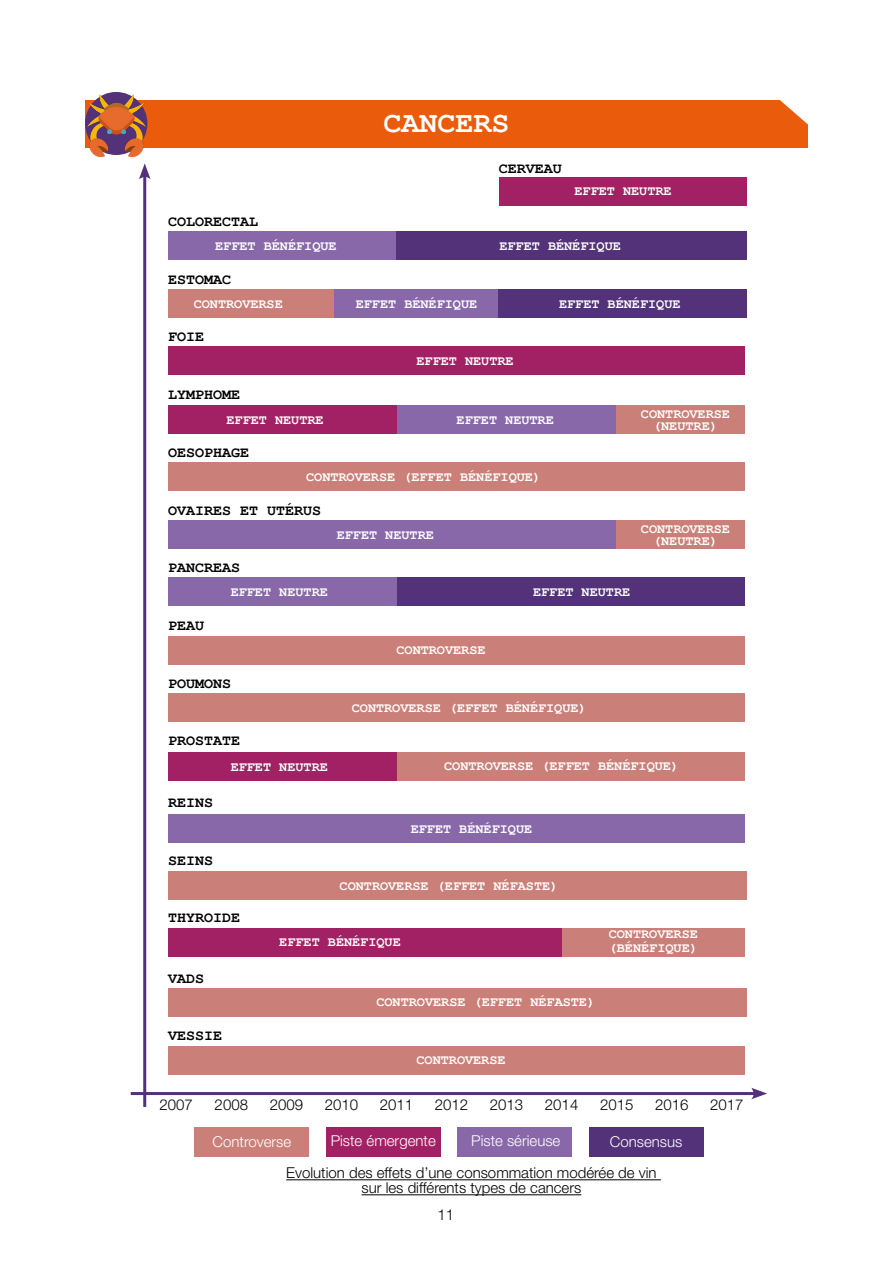
<style>
.page{position:relative;width:893px;height:1263px;background:#fff}
.page>*{position:absolute;margin:0;border:0;box-sizing:border-box;transform-origin:0 0}
.t1{font:700 30px "Courier New";color:#fff}
.t2{font:300 15px/15px "Helvetica Neue LT Std";color:#000;text-align:center}
.t3{font:700 15px "Courier New";color:#000}
.t4{font:300 15px "Helvetica Neue LT Std";color:#fff}
.t5{font:700 13.5px/12px "Courier New";color:#fff;text-align:center}
</style>
<div class="page">
<hr style="left:131px;top:1092px;width:626px;height:3px;background:#533279">
<svg style="left:751px;top:1088px;width:16px;height:11px"></svg>
<hr style="left:143px;top:174px;width:3px;height:933px;background:#533279">
<svg style="left:139px;top:163px;width:12px;height:16px"></svg>
<div style="left:334px;top:290px;width:165px;height:28px;background:#8968aa"></div>
<div style="left:168px;top:290px;width:166px;height:28px;background:#ca8078"></div>
<div style="left:499px;top:290px;width:248px;height:28px;background:#533279"></div>
<div style="left:168px;top:232px;width:228px;height:28px;background:#8968aa"></div>
<div style="left:396px;top:232px;width:351px;height:28px;background:#533279"></div>
<div style="left:499px;top:177px;width:248px;height:28px;background:#a22165"></div>
<div style="left:168px;top:636px;width:577px;height:29px;background:#ca8078"></div>
<div style="left:168px;top:693px;width:577px;height:28px;background:#ca8078"></div>
<div style="left:396px;top:752px;width:349px;height:28px;background:#ca8078"></div>
<div style="left:168px;top:814px;width:577px;height:29px;background:#8968aa"></div>
<div style="left:168px;top:1046px;width:577px;height:28px;background:#ca8078"></div>
<div style="left:562px;top:928px;width:183px;height:28px;background:#ca8078"></div>
<div style="left:616px;top:520px;width:129px;height:29px;background:#ca8078"></div>
<div style="left:168px;top:462px;width:577px;height:29px;background:#ca8078"></div>
<div style="left:396px;top:577px;width:349px;height:29px;background:#533279"></div>
<div style="left:168px;top:346px;width:577px;height:29px;background:#a22165"></div>
<div style="left:168px;top:871px;width:579px;height:28px;background:#ca8078"></div>
<div style="left:168px;top:988px;width:579px;height:28px;background:#ca8078"></div>
<div style="left:85px;top:100px;width:723px;height:47px;background:#ea5b0b"></div>
<img style="left:85px;top:94px;width:62px;height:63px">
<div style="left:457px;top:1127px;width:115px;height:29px;background:#8968aa"></div>
<div style="left:326px;top:1127px;width:115px;height:29px;background:#a22165"></div>
<div style="left:194px;top:1127px;width:115px;height:29px;background:#ca8078"></div>
<div style="left:589px;top:1127px;width:114px;height:29px;background:#533279"></div>
<div style="left:168px;top:928px;width:394px;height:28px;background:#a22165"></div>
<div style="left:168px;top:752px;width:228px;height:28px;background:#a22165"></div>
<div style="left:168px;top:577px;width:228px;height:29px;background:#8968aa"></div>
<div style="left:168px;top:520px;width:448px;height:29px;background:#8968aa"></div>
<div style="left:334px;top:405px;width:282px;height:29px;background:#8968aa"></div>
<div style="left:168px;top:405px;width:228px;height:29px;background:#a22165"></div>
<div style="left:616px;top:405px;width:129px;height:29px;background:#ca8078"></div>
<svg style="left:780px;top:100px;width:28px;height:25px"></svg>
<hr style="left:286px;top:1179px;width:375px;height:1px;background:#000">
<hr style="left:362px;top:1194px;width:219px;height:1px;background:#000">
<h1 class="t1" style="left:383px;top:104px;width:127px">CANCERS</h1>
<p class="t3" style="left:168px;top:212px;width:91px">COLORECTAL</p>
<p class="t5" style="left:215px;top:240px;width:123px">EFFET BÉNÉFIQUE</p>
<p class="t3" style="left:168px;top:270px;width:64px">ESTOMAC</p>
<p class="t3" style="left:499px;top:159px;width:64px">CERVEAU</p>
<p class="t5" style="left:574px;top:184px;width:99px">EFFET NEUTRE</p>
<p class="t5" style="left:499px;top:240px;width:123px">EFFET BÉNÉFIQUE</p>
<p class="t5" style="left:356px;top:297px;width:123px">EFFET BÉNÉFIQUE</p>
<p class="t5" style="left:194px;top:297px;width:91px">CONTROVERSE</p>
<p class="t5" style="left:559px;top:297px;width:123px">EFFET BÉNÉFIQUE</p>
<p class="t3" style="left:168px;top:327px;width:37px">FOIE</p>
<p class="t3" style="left:168px;top:385px;width:73px">LYMPHOME</p>
<p class="t5" style="left:416px;top:354px;width:99px">EFFET NEUTRE</p>
<p class="t5" style="left:226px;top:413px;width:99px">EFFET NEUTRE</p>
<p class="t5" style="left:457px;top:413px;width:99px">EFFET NEUTRE</p>
<p class="t3" style="left:168px;top:443px;width:82px">OESOPHAGE</p>
<p class="t5" style="left:306px;top:470px;width:236px">CONTROVERSE (EFFET BÉNÉFIQUE)</p>
<p class="t3" style="left:168px;top:500px;width:154px">OVAIRES ET UTÉRUS</p>
<p class="t3" style="left:168px;top:558px;width:73px">PANCREAS</p>
<p class="t5" style="left:231px;top:585px;width:99px">EFFET NEUTRE</p>
<p class="t5" style="left:337px;top:528px;width:99px">EFFET NEUTRE</p>
<p class="t5" style="left:533px;top:585px;width:99px">EFFET NEUTRE</p>
<p class="t3" style="left:168px;top:616px;width:37px">PEAU</p>
<p class="t3" style="left:168px;top:674px;width:64px">POUMONS</p>
<p class="t3" style="left:168px;top:731px;width:73px">PROSTATE</p>
<p class="t5" style="left:396px;top:643px;width:91px">CONTROVERSE</p>
<p class="t5" style="left:352px;top:701px;width:236px">CONTROVERSE (EFFET BÉNÉFIQUE)</p>
<p class="t5" style="left:641px;top:407px;width:91px">CONTROVERSE (NEUTRE)</p>
<p class="t5" style="left:641px;top:522px;width:91px">CONTROVERSE (NEUTRE)</p>
<p class="t3" style="left:168px;top:793px;width:46px">REINS</p>
<p class="t5" style="left:231px;top:760px;width:99px">EFFET NEUTRE</p>
<p class="t3" style="left:168px;top:851px;width:46px">SEINS</p>
<p class="t3" style="left:168px;top:908px;width:73px">THYROIDE</p>
<p class="t5" style="left:444px;top:760px;width:236px">CONTROVERSE (EFFET BÉNÉFIQUE)</p>
<p class="t5" style="left:411px;top:822px;width:123px">EFFET BÉNÉFIQUE</p>
<p class="t5" style="left:340px;top:879px;width:220px">CONTROVERSE (EFFET NÉFASTE)</p>
<p class="t3" style="left:168px;top:969px;width:37px">VADS</p>
<p class="t3" style="left:168px;top:1026px;width:55px">VESSIE</p>
<p class="t5" style="left:279px;top:936px;width:123px">EFFET BÉNÉFIQUE</p>
<p class="t5" style="left:376px;top:995px;width:220px">CONTROVERSE (EFFET NÉFASTE)</p>
<p class="t5" style="left:609px;top:927px;width:91px;line-height:13.5px;text-align:left">CONTROVERSE (BÉNÉFIQUE)</p>
<p class="t5" style="left:416px;top:1054px;width:91px">CONTROVERSE</p>
<p class="t2" style="left:160px;top:1097px;width:35px">2007</p>
<p class="t2" style="left:215px;top:1097px;width:35px">2008</p>
<p class="t2" style="left:270px;top:1097px;width:35px">2009</p>
<p class="t2" style="left:325px;top:1097px;width:35px">2010</p>
<p class="t2" style="left:380px;top:1097px;width:35px">2011</p>
<p class="t2" style="left:435px;top:1097px;width:35px">2012</p>
<p class="t2" style="left:490px;top:1097px;width:35px">2013</p>
<p class="t2" style="left:545px;top:1097px;width:35px">2014</p>
<p class="t2" style="left:600px;top:1097px;width:35px">2015</p>
<p class="t2" style="left:655px;top:1097px;width:35px">2016</p>
<p class="t2" style="left:710px;top:1097px;width:35px">2017</p>
<p class="t4" style="left:213px;top:1132px;width:80px">Controverse</p>
<p class="t4" style="left:331px;top:1132px;width:107px">Piste émergente</p>
<p class="t4" style="left:471px;top:1132px;width:91px">Piste sérieuse</p>
<p class="t4" style="left:610px;top:1132px;width:74px">Consensus</p>
<p class="t2" style="left:286px;top:1165px;width:372px">Evolution des effets d’une consommation modérée de vin sur les différents types de cancers</p>
<p class="t2" style="left:437px;top:1206px;width:18px">11</p>
</div>
